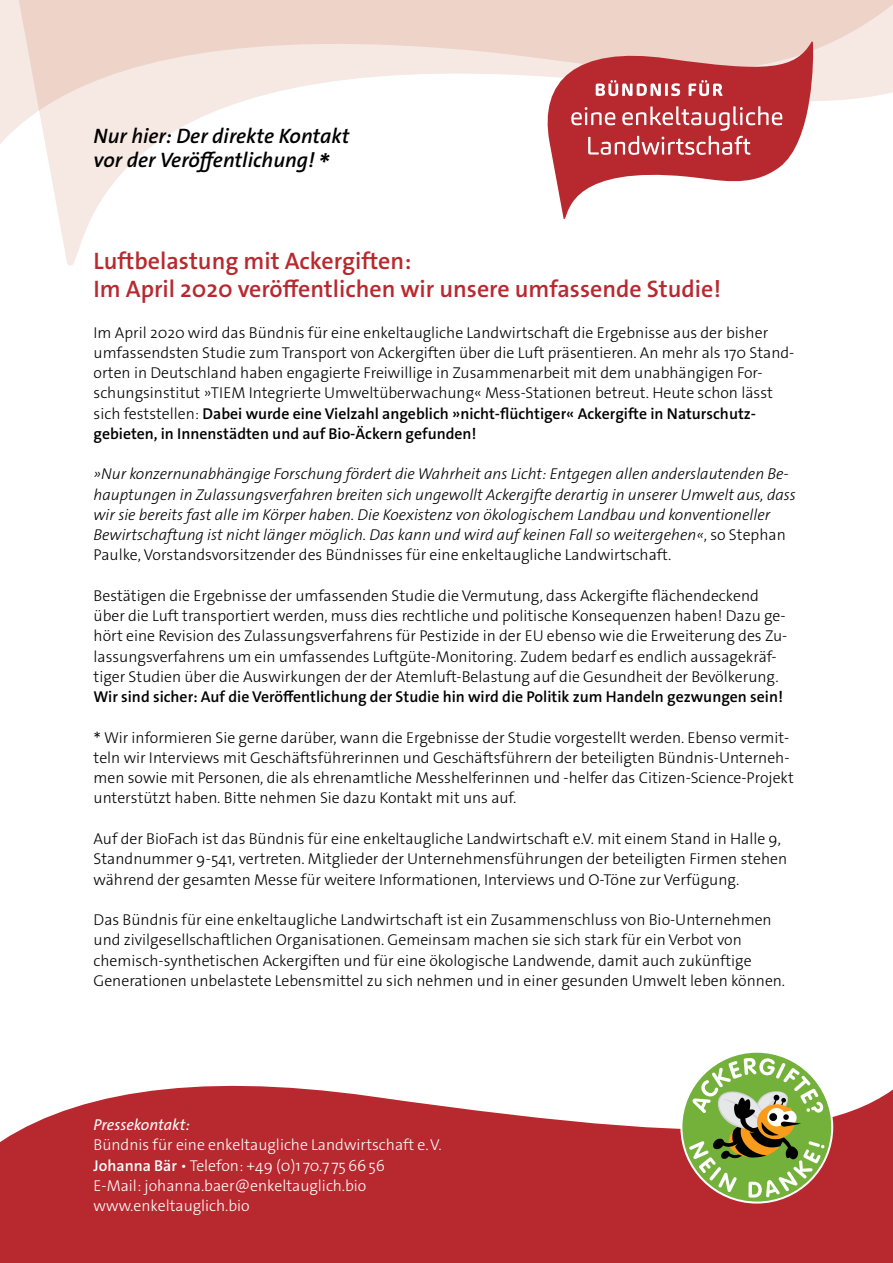
<style>
.page{position:relative;width:893px;height:1263px;background:#fff}
.page>*{position:absolute;margin:0;border:0;box-sizing:border-box;transform-origin:0 0}
.t1{font:600 24px/28.5px "The Sans Os F";color:#b8292f}
.t2{font:italic 600 21px/24px "The Sans Os F";color:#000}
.t3{font:300 15.75px/20.2px "The Sans Os F";color:#000}
.t4{font:italic 300 15.75px/20.2px "The Sans Os F";color:#000}
.t5{font:300 15.75px/20.2px "The Sans Os F";color:#fff}
.t6{font:600 15.75px "The Sans Os F";color:#000}
.t7{font:italic 15.75px "The Sans Os F";color:#fff}
.s1{font-size:30px}
.s2{font-weight:600}
.s3{font-style:normal}
.s4{font-size:21px}
</style>
<div class="page">
<svg style="left:0;top:0;width:893px;height:237px"></svg>
<svg style="left:548px;top:42px;width:265px;height:177px"></svg>
<svg style="left:596px;top:80px;width:84px;height:16px"></svg>
<svg style="left:689px;top:80px;width:34px;height:16px"></svg>
<svg style="left:571px;top:106px;width:211px;height:49px;background:#c55257"></svg>
<svg style="left:0;top:1085px;width:893px;height:178px;background:#bf4045"></svg>
<svg style="left:681px;top:1052px;width:151px;height:150px"></svg>
<svg style="left:689px;top:1057px;width:136px;height:140px"></svg>
<h2 class="t2" style="left:94px;top:124px;width:257px">Nur hier: Der direkte Kontakt vor der Veröffentlichung!<span class="s1">*</span></h2>
<h1 class="t1" style="left:94px;top:246px;width:629px">Luftbelastung mit Ackergiften:<br>Im April 2020 veröffentlichen wir unsere umfassende Studie!</h1>
<p class="t3" style="left:94px;top:322px;width:702px">Im April 2020 wird das Bündnis für eine enkeltaugliche Landwirtschaft die Ergebnisse aus der bisher umfassendsten Studie zum Transport von Ackergiften über die Luft präsentieren. An mehr als 170 Stand&shy;orten in Deutschland haben engagierte Freiwillige in Zusammenarbeit mit dem unabhängigen For&shy;schungsinstitut »TIEM Integrierte Umweltüberwachung« Mess-Stationen betreut. Heute schon lässt sich feststellen: <span class="s2">Dabei wurde eine Vielzahl angeblich »nicht-flüchtiger« Ackergifte in Naturschutz&shy;gebieten, in Innenstädten und auf Bio-Äckern gefunden!</span></p>
<p class="t4" style="left:94px;top:464px;width:704px">»Nur konzernunabhängige Forschung fördert die Wahrheit ans Licht: Entgegen allen anderslautenden Be&shy;hauptungen in Zulassungsverfahren breiten sich ungewollt Ackergifte derartig in unserer Umwelt aus, dass wir sie bereits fast alle im Körper haben. Die Koexistenz von ökologischem Landbau und konventioneller Bewirtschaftung ist nicht länger möglich. Das kann und wird auf keinen Fall so weitergehen«<span class="s3">, so Stephan Paulke, Vorstandsvorsitzender des Bündnisses für eine enkeltaugliche Landwirtschaft.</span></p>
<p class="t3" style="left:94px;top:586px;width:695px">Bestätigen die Ergebnisse der umfassenden Studie die Vermutung, dass Ackergifte flächendeckend über die Luft transportiert werden, muss dies rechtliche und politische Konsequenzen haben! Dazu ge&shy;hört eine Revision des Zulassungsverfahrens für Pestizide in der EU ebenso wie die Erweiterung des Zu&shy;lassungsverfahrens um ein umfassendes Luftgüte-Monitoring. Zudem bedarf es endlich aussagekräf&shy;tiger Studien über die Auswirkungen der der Atemluft-Belastung auf die Gesundheit der Bevölkerung.</p>
<p class="t6" style="left:94px;top:687px;width:691px">Wir sind sicher: Auf die Veröffentlichung der Studie hin wird die Politik zum Handeln gezwungen sein!</p>
<p class="t3" style="left:94px;top:727px;width:702px"><span class="s4">*</span> Wir informieren Sie gerne darüber, wann die Ergebnisse der Studie vorgestellt werden. Ebenso vermit&shy;teln wir Interviews mit Geschäftsführerinnen und Geschäftsführern der beteiligten Bündnis-Unterneh&shy;men sowie mit Personen, die als ehrenamtliche Messhelferinnen und -helfer das Citizen-Science-Projekt unterstützt haben. Bitte nehmen Sie dazu Kontakt mit uns auf.</p>
<p class="t3" style="left:94px;top:829px;width:695px">Auf der BioFach ist das Bündnis für eine enkeltaugliche Landwirtschaft e.V. mit einem Stand in Halle 9,<br>Standnummer 9-541, vertreten. Mitglieder der Unternehmensführungen der beteiligten Firmen stehen während der gesamten Messe für weitere Informationen, Interviews und O-Töne zur Verfügung.</p>
<p class="t3" style="left:94px;top:910px;width:693px">Das Bündnis für eine enkeltaugliche Landwirtschaft ist ein Zusammenschluss von Bio-Unternehmen und zivilgesellschaftlichen Organisationen. Gemeinsam machen sie sich stark für ein Verbot von chemisch-synthetischen Ackergiften und für eine ökologische Landwende, damit auch zukünftige Generationen unbelastete Lebensmittel zu sich nehmen und in einer gesunden Umwelt leben können.</p>
<p class="t7" style="left:94px;top:1115px;width:98px">Pressekontakt:</p>
<p class="t5" style="left:94px;top:1135px;width:350px">Bündnis für eine enkeltaugliche Landwirtschaft e.V.<br><span class="s2">Johanna Bär</span> • Telefon: +49 (0)1 70.7 756656<br>E-Mail: johanna.baer@enkeltauglich.bio www.enkeltauglich.bio</p>
</div>
